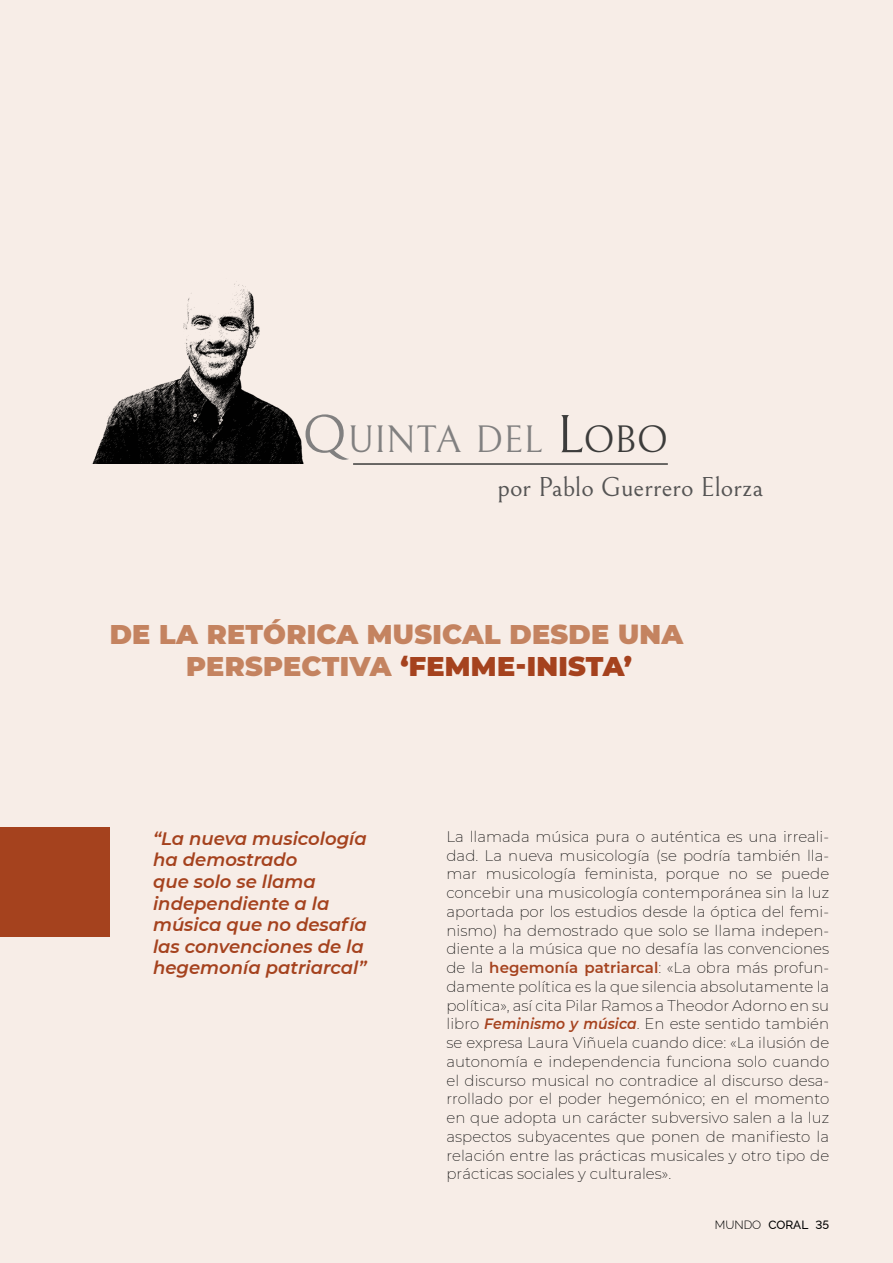
<style>
.page{position:relative;width:893px;height:1263px;background:#f7ede7}
.page>*{position:absolute;margin:0;border:0;box-sizing:border-box;transform-origin:0 0}
.Sección{font:37.8px "Bellefair";color:#818080}
.Artículo{font:900 27px/32.4px "Montserrat";letter-spacing:.01em;color:#c48360}
.Autor{font:27px "Bellefair";color:#555454}
.Destacado{font:italic 600 18px/21.6px "Montserrat";color:#a5421e}
.Cuerpo_texto{font:200 15px/18.8px "Montserrat";letter-spacing:.005em;color:#000;text-align:justify}
.t1{font:500 12px "Raleway";color:#000}
.s1{font-size:54px}
.s2{font-size:54px;color:#3c3c3b}
.s3{color:#3c3c3b}
.s4{color:#a5421e}
.s5{font-weight:600;color:#a5421e}
.s6{font-weight:600;font-style:italic;color:#a5421e}
.s7{font-weight:300}
</style>
<div class="page">
<hr style="left:353px;top:463px;width:315px;height:2px;background:#3c3c3b">
<img style="left:92px;top:281px;width:212px;height:182px">
<div style="left:0;top:827px;width:110px;height:110px;background:#a5421e"></div>
<p class="Sección" style="left:302px;top:419px;width:367px"><span class="s1">Q</span>UINTA DEL <span class="s2">L</span><span class="s3">OBO</span></p>
<p class="Autor" style="left:497px;top:473px;width:267px">por Pablo Guerrero Elorza</p>
<p class="Artículo" style="left:186px;top:616px;width:498px;text-indent:-77px">DE LA RETÓRICA MUSICAL DESDE UNA<br>PERSPECTIVA <span class="s4">‘FEMME-INISTA’</span></p>
<p class="Destacado" style="left:153px;top:827px;width:215px">“La nueva musicología ha demostrado<br>que solo se llama independiente a la música que no desafía las convenciones de la hegemonía patriarcal”</p>
<p class="Cuerpo_texto" style="left:446px;top:827px;width:384px">La llamada música pura o auténtica es una irreali&shy;dad. La nueva musicología (se podría también lla&shy;mar musicología feminista, porque no se puede concebir una musicología contemporánea sin la luz aportada por los estudios desde la óptica del femi&shy;nismo) ha demostrado que solo se llama indepen&shy;diente a la música que no desafía las convenciones de la <span class="s5">hegemonía patriarcal</span>: «La obra más profun&shy;damente política es la que silencia absolutamente la política», así cita Pilar Ramos a Theodor Adorno en su libro <span class="s6">Feminismo y música</span>. En este sentido también se expresa Laura Viñuela cuando dice: «La ilusión de autonomía e independencia funciona solo cuando el discurso musical no contradice al discurso desa&shy;rrollado por el poder hegemónico; en el momento en que adopta un carácter subversivo salen a la luz aspectos subyacentes que ponen de manifiesto la relación entre las prácticas musicales y otro tipo de prácticas sociales y culturales».</p>
<p class="t1" style="left:715px;top:1215px;width:116px"><span class="s7">MUNDO</span> CORAL 35</p>
</div>
